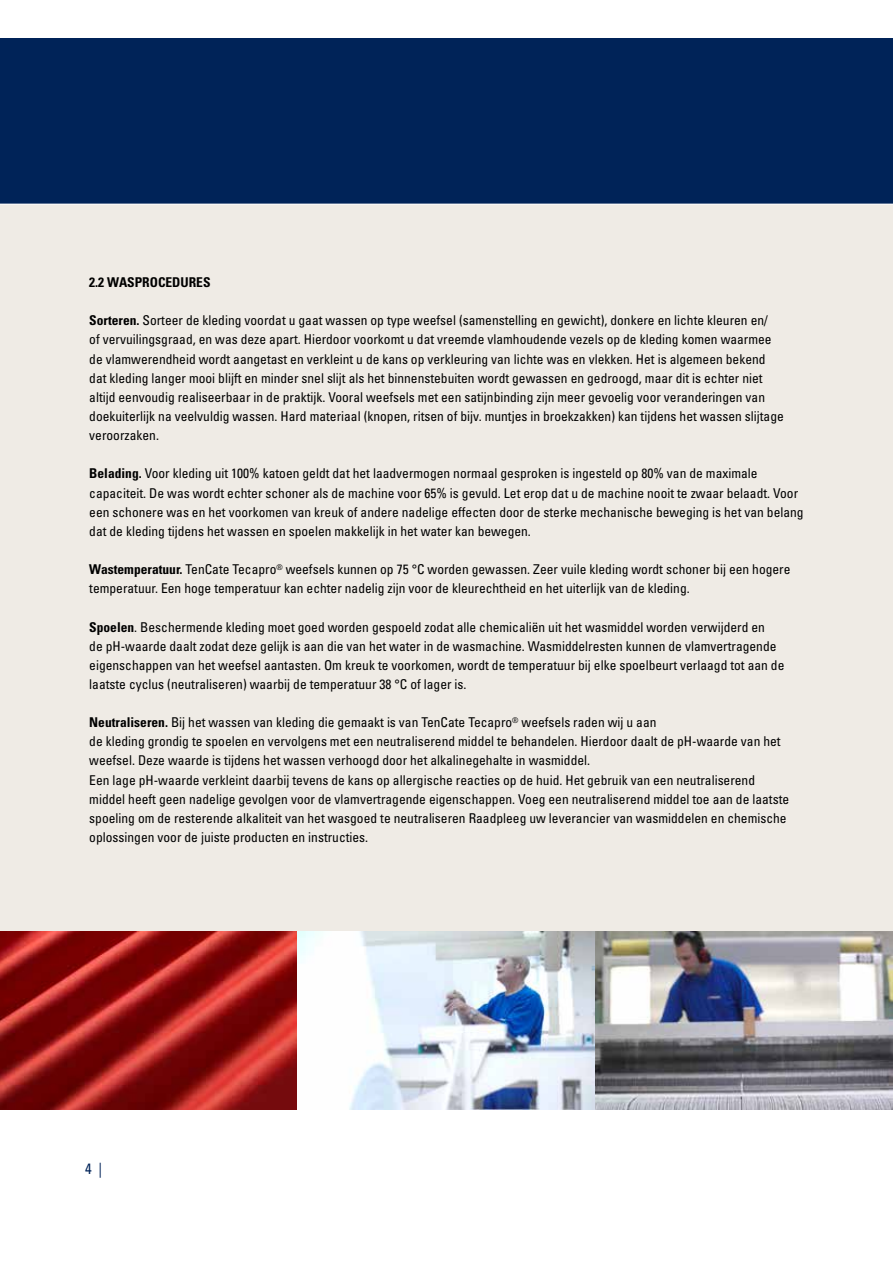
<style>
.page{position:relative;width:893px;height:1263px;background:#fff}
.page>*{position:absolute;margin:0;border:0;box-sizing:border-box;transform-origin:0 0}
.t1{font:condensed 15px "Univers";color:#002358}
.t2{font:condensed 13.5px/19.2px "Univers";color:#000}
.t3{font:700 condensed 13.5px "Univers";color:#000}
.s1{font-weight:700}
</style>
<div class="page">
<div style="left:0;top:204px;width:893px;height:906px;background:#efebe5"></div>
<div style="left:0;top:38px;width:893px;height:166px;background:#002358"></div>
<hr style="left:0;top:204px;width:893px;height:1px;background:#fff">
<img style="left:0;top:931px;width:298px;height:179px">
<svg style="left:298px;top:931px;width:297px;height:179px"></svg>
<img style="left:595px;top:931px;width:298px;height:179px">
<p class="t3" style="left:89px;top:274px;width:123px">2.2 WASPROCEDURES</p>
<p class="t2" style="left:89px;top:311px;width:696px"><span class="s1">Sorteren.</span> Sorteer de kleding voordat u gaat wassen op type weefsel (samenstelling en gewicht), donkere en lichte kleuren en/<br>of vervuilingsgraad, en was deze apart. Hierdoor voorkomt u dat vreemde vlamhoudende vezels op de kleding komen waarmee de vlamwerendheid wordt aangetast en verkleint u de kans op verkleuring van lichte was en vlekken. Het is algemeen bekend dat kleding langer mooi blijft en minder snel slijt als het binnenstebuiten wordt gewassen en gedroogd, maar dit is echter niet altijd eenvoudig realiseerbaar in de praktijk. Vooral weefsels met een satijnbinding zijn meer gevoelig voor veranderingen van doekuiterlijk na veelvuldig wassen. Hard materiaal (knopen, ritsen of bijv. muntjes in broekzakken) kan tijdens het wassen slijtage veroorzaken.</p>
<p class="t2" style="left:89px;top:464px;width:716px"><span class="s1">Belading.</span> Voor kleding uit 100% katoen geldt dat het laadvermogen normaal gesproken is ingesteld op 80% van de maximale capaciteit. De was wordt echter schoner als de machine voor 65% is gevuld. Let erop dat u de machine nooit te zwaar belaadt. Voor een schonere was en het voorkomen van kreuk of andere nadelige effecten door de sterke mechanische beweging is het van belang dat de kleding tijdens het wassen en spoelen makkelijk in het water kan bewegen.</p>
<p class="t2" style="left:89px;top:559px;width:703px"><span class="s1">Wastemperatuur.</span> TenCate Tecapro<sup>®</sup> weefsels kunnen op 75 °C worden gewassen. Zeer vuile kleding wordt schoner bij een hogere temperatuur. Een hoge temperatuur kan echter nadelig zijn voor de kleurechtheid en het uiterlijk van de kleding.</p>
<p class="t2" style="left:89px;top:617px;width:697px"><span class="s1">Spoelen</span>. Beschermende kleding moet goed worden gespoeld zodat alle chemicaliën uit het wasmiddel worden verwijderd en<br>de pH-waarde daalt zodat deze gelijk is aan die van het water in de wasmachine. Wasmiddelresten kunnen de vlamvertragende eigenschappen van het weefsel aantasten. Om kreuk te voorkomen, wordt de temperatuur bij elke spoelbeurt verlaagd tot aan de laatste cyclus (neutraliseren) waarbij de temperatuur 38 °C of lager is.</p>
<p class="t2" style="left:89px;top:712px;width:701px"><span class="s1">Neutraliseren.</span> Bij het wassen van kleding die gemaakt is van TenCate Tecapro<sup>®</sup> weefsels raden wij u aan<br>de kleding grondig te spoelen en vervolgens met een neutraliserend middel te behandelen. Hierdoor daalt de pH-waarde van het weefsel. Deze waarde is tijdens het wassen verhoogd door het alkalinegehalte in wasmiddel.<br>Een lage pH-waarde verkleint daarbij tevens de kans op allergische reacties op de huid. Het gebruik van een neutraliserend middel heeft geen nadelige gevolgen voor de vlamvertragende eigenschappen. Voeg een neutraliserend middel toe aan de laatste spoeling om de resterende alkaliteit van het wasgoed te neutraliseren Raadpleeg uw leverancier van wasmiddelen en chemische oplossingen voor de juiste producten en instructies.</p>
<p class="t1" style="left:85px;top:1159px;width:19px">4 |</p>
</div>
